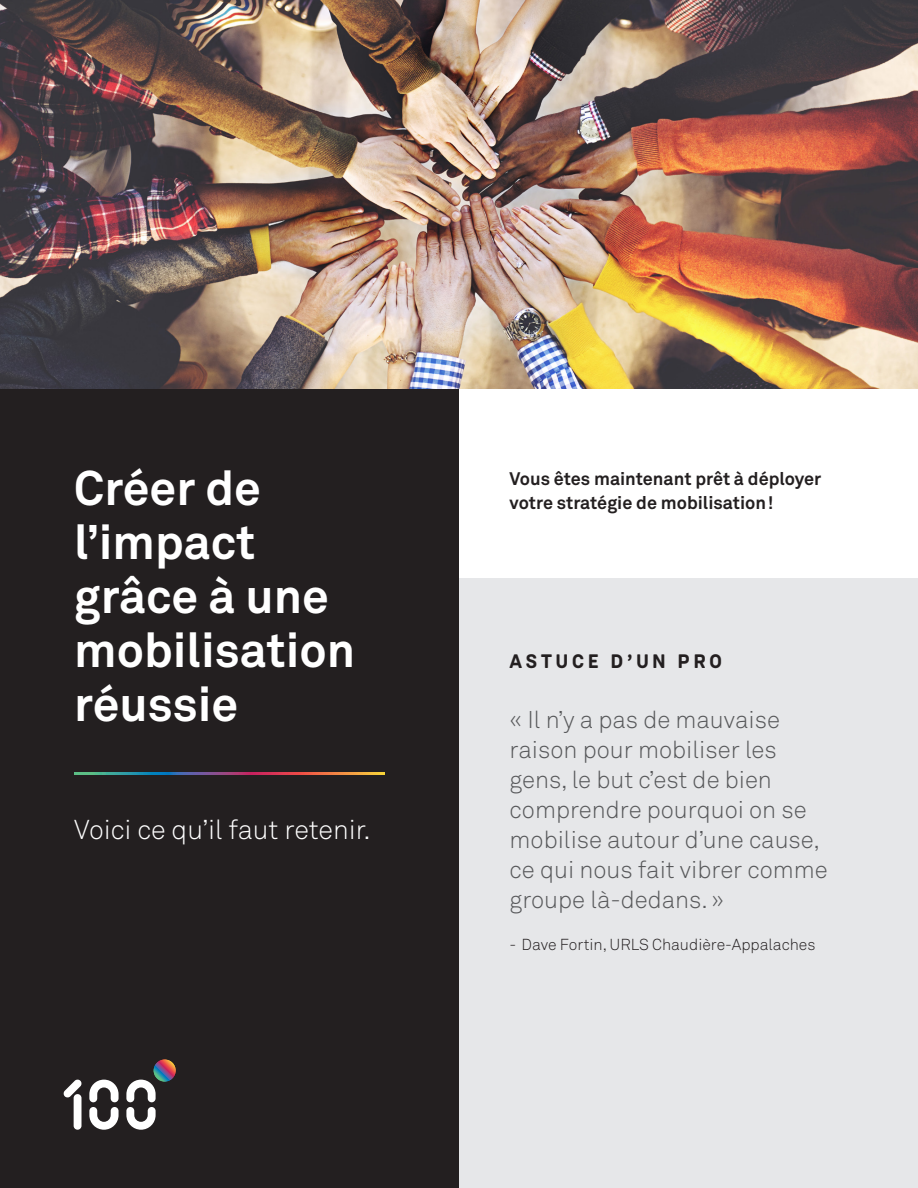
<style>
.page{position:relative;width:918px;height:1188px;background:#fff}
.page>*{position:absolute;margin:0;border:0;box-sizing:border-box;transform-origin:0 0}
.t1{font:700 48px/54px "Akkurat";color:#fff}
.t2{font:300 27px "Akkurat";color:#fff}
.t3{font:300 24px/30px "Akkurat";color:#57585a}
.t4{font:700 19.5px "Weissenhof Grotesk";letter-spacing:.2em;color:#231f20}
.t5{font:700 18px/24px "Akkurat";color:#231f20}
.t6{font:300 15.75px "Akkurat";color:#231f20}
</style>
<div class="page">
<div style="left:459px;top:579px;width:459px;height:609px;background:#e6e7e9"></div>
<img style="left:0;top:0;width:918px;height:389px">
<div style="left:0;top:389px;width:459px;height:799px;background:#231f20"></div>
<svg style="left:74px;top:773px;width:311px;height:2px"></svg>
<svg style="left:63px;top:1079px;width:19px;height:19px"></svg>
<div style="left:74px;top:1094px;width:8px;height:36px;background:#fff;border-radius:4px"></div>
<svg style="left:89px;top:1080px;width:30px;height:50px"></svg>
<svg style="left:126px;top:1080px;width:30px;height:50px"></svg>
<svg style="left:154px;top:1060px;width:22px;height:22px"></svg>
<p class="t1" style="left:74px;top:461px;width:283px">Créer de l’impact grâce à une mobilisation réussie</p>
<p class="t2" style="left:74px;top:814px;width:298px">Voici ce qu’il faut retenir.</p>
<p class="t5" style="left:510px;top:467px;width:313px">Vous êtes maintenant prêt à déployer votre stratégie de mobilisation!</p>
<p class="t4" style="left:510px;top:649px;width:214px">ASTUCE D’UN PRO</p>
<p class="t3" style="left:510px;top:705px;width:320px">« Il n’y a pas de mauvaise raison pour mobiliser les gens, le but c’est de bien comprendre pourquoi on se mobilise autour d’une cause, ce qui nous fait vibrer comme groupe là-dedans. »</p>
<p class="t6" style="left:510px;top:936px;width:307px">- Dave Fortin, URLS Chaudière-Appalaches</p>
</div>
